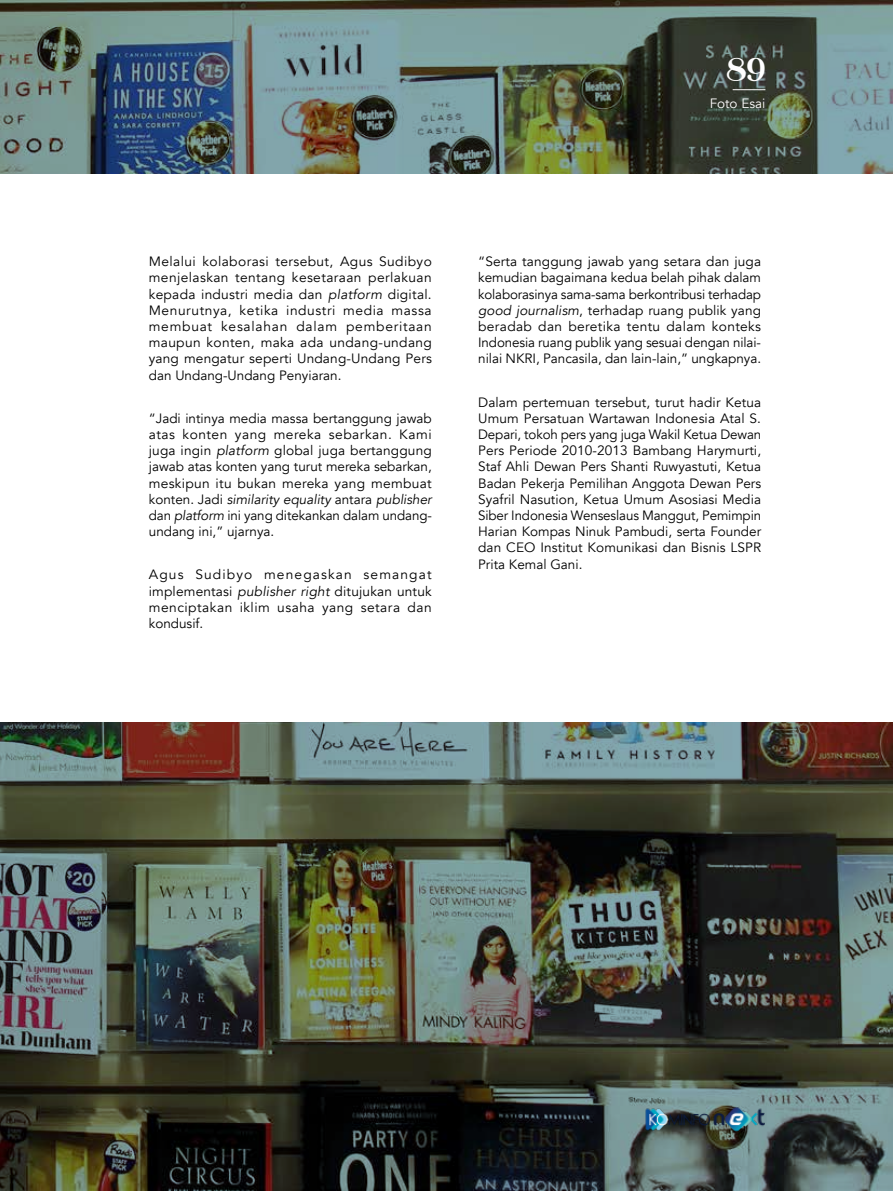
<style>
.page{position:relative;width:893px;height:1191px;background:#fff}
.page>*{position:absolute;margin:0;border:0;box-sizing:border-box;transform-origin:0 0}
.t1{font:37.5px "Chapaza";color:#fff}
.t2{font:13.5px/16.2px "Avenir";color:#000;text-align:justify}
.t3{font:13.5px "Avenir";color:#fff}
.s1{font-style:italic}
</style>
<div class="page">
<img style="left:0;top:0;width:893px;height:1191px">
<div style="left:0;top:174px;width:893px;height:547px;background:#fff"></div>
<hr style="left:733px;top:89px;width:32px;height:1px;background:#fff">
<h1 class="t1" style="left:727px;top:46px;width:40px">89</h1>
<p class="t3" style="left:710px;top:96px;width:57px">Foto Esai</p>
<p class="t2" style="left:149px;top:254px;width:285px">Melalui kolaborasi tersebut, Agus Sudibyo menjelaskan tentang kesetaraan perlakuan kepada industri media dan <span class="s1">platform</span> digital.<br>Menurutnya, ketika industri media massa membuat kesalahan dalam pemberitaan maupun konten, maka ada undang-undang yang mengatur seperti Undang-Undang Pers dan Undang-Undang Penyiaran.</p>
<p class="t2" style="left:149px;top:410px;width:285px">“Jadi intinya media massa bertanggung jawab atas konten yang mereka sebarkan. Kami juga ingin <span class="s1">platform</span> global juga bertanggung jawab atas konten yang turut mereka sebarkan, meskipun itu bukan mereka yang membuat konten. Jadi <span class="s1">similarity equality</span> antara <span class="s1">publisher </span>dan <span class="s1">platform</span> ini yang ditekankan dalam undang&shy;undang ini,” ujarnya.</p>
<p class="t2" style="left:149px;top:567px;width:284px">Agus Sudibyo menegaskan semangat implementasi <span class="s1">publisher right</span> ditujukan untuk menciptakan iklim usaha yang setara dan kondusif.</p>
<p class="t2" style="left:478px;top:254px;width:285px">“Serta tanggung jawab yang setara dan juga kemudian bagaimana kedua belah pihak dalam kolaborasinya sama-sama berkontribusi terhadap <span class="s1">good journalism</span>, terhadap ruang publik yang beradab dan beretika tentu dalam konteks Indonesia ruang publik yang sesuai dengan nilai&shy;nilai NKRI, Pancasila, dan lain-lain,” ungkapnya.</p>
<p class="t2" style="left:478px;top:394px;width:285px">Dalam pertemuan tersebut, turut hadir Ketua Umum Persatuan Wartawan Indonesia Atal S.<br>Depari, tokoh pers yang juga Wakil Ketua Dewan Pers Periode 2010-2013 Bambang Harymurti, Staf Ahli Dewan Pers Shanti Ruwyastuti, Ketua Badan Pekerja Pemilihan Anggota Dewan Pers Syafril Nasution, Ketua Umum Asosiasi Media Siber Indonesia Wenseslaus Manggut, Pemimpin Harian Kompas Ninuk Pambudi, serta Founder dan CEO Institut Komunikasi dan Bisnis LSPR Prita Kemal Gani.</p>
</div>
